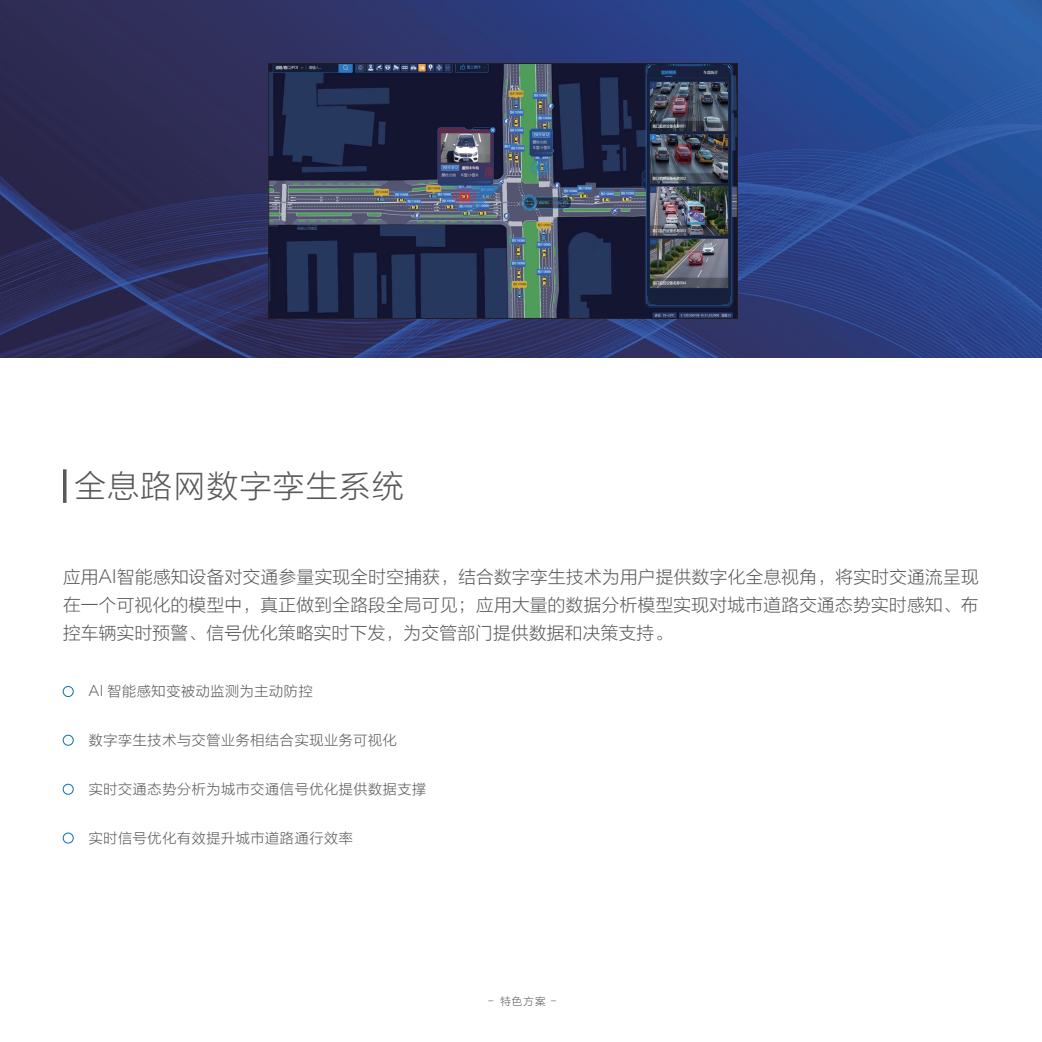
<style>
.page{position:relative;width:1042px;height:1042px;background:#fff}
.page>*{position:absolute;margin:0;border:0;box-sizing:border-box;transform-origin:0 0}
.t1{font:31.5px "FZLTXHJW GB1 0";letter-spacing:.05em;color:#57585a}
.t2{font:17.5px/28px "FZLTXHJW GB1 0";letter-spacing:.025em;color:#57585a;text-align:justify}
.t3{font:14px "FZLTXHJW GB1 0";letter-spacing:.05em;color:#57585a}
.t4{font:10.5px "FZLTXHJW GB1 0";color:#57585a}
</style>
<div class="page">
<svg style="left:63px;top:469px;width:4px;height:34px"></svg>
<div style="left:63px;top:686px;width:10px;height:11px;border:1px solid #0072bc;border-radius:50%"></div>
<div style="left:63px;top:784px;width:10px;height:10px;border:1px solid #0072bc;border-radius:50%"></div>
<div style="left:63px;top:833px;width:10px;height:10px;border:1px solid #0072bc;border-radius:50%"></div>
<div style="left:63px;top:735px;width:10px;height:10px;border:1px solid #0072bc;border-radius:50%"></div>
<img style="left:0;top:0;width:1042px;height:358px">
<img style="left:270px;top:65px;width:465px;height:252px">
<div style="left:268px;top:63px;width:469px;height:256px;border:1px solid #231f20"></div>
<h1 class="t1" style="left:74px;top:468px;width:331px">全息路网数字孪生系统</h1>
<p class="t2" style="left:63px;top:563px;width:917px">应用AI智能感知设备对交通参量实现全时空捕获，结合数字孪生技术为用户提供数字化全息视角，将实时交通流呈现在一个可视化的模型中，真正做到全路段全局可见；应用大量的数据分析模型实现对城市道路交通态势实时感知、布控车辆实时预警、信号优化策略实时下发，为交管部门提供数据和决策支持。</p>
<p class="t3" style="left:89px;top:683px;width:225px">AI 智能感知变被动监测为主动防控</p>
<p class="t3" style="left:89px;top:732px;width:309px">数字孪生技术与交管业务相结合实现业务可视化</p>
<p class="t3" style="left:89px;top:781px;width:339px">实时交通态势分析为城市交通信号优化提供数据支撑</p>
<p class="t3" style="left:89px;top:830px;width:265px">实时信号优化有效提升城市道路通行效率</p>
<p class="t4" style="left:488px;top:995px;width:68px">- 特色方案 -</p>
</div>
